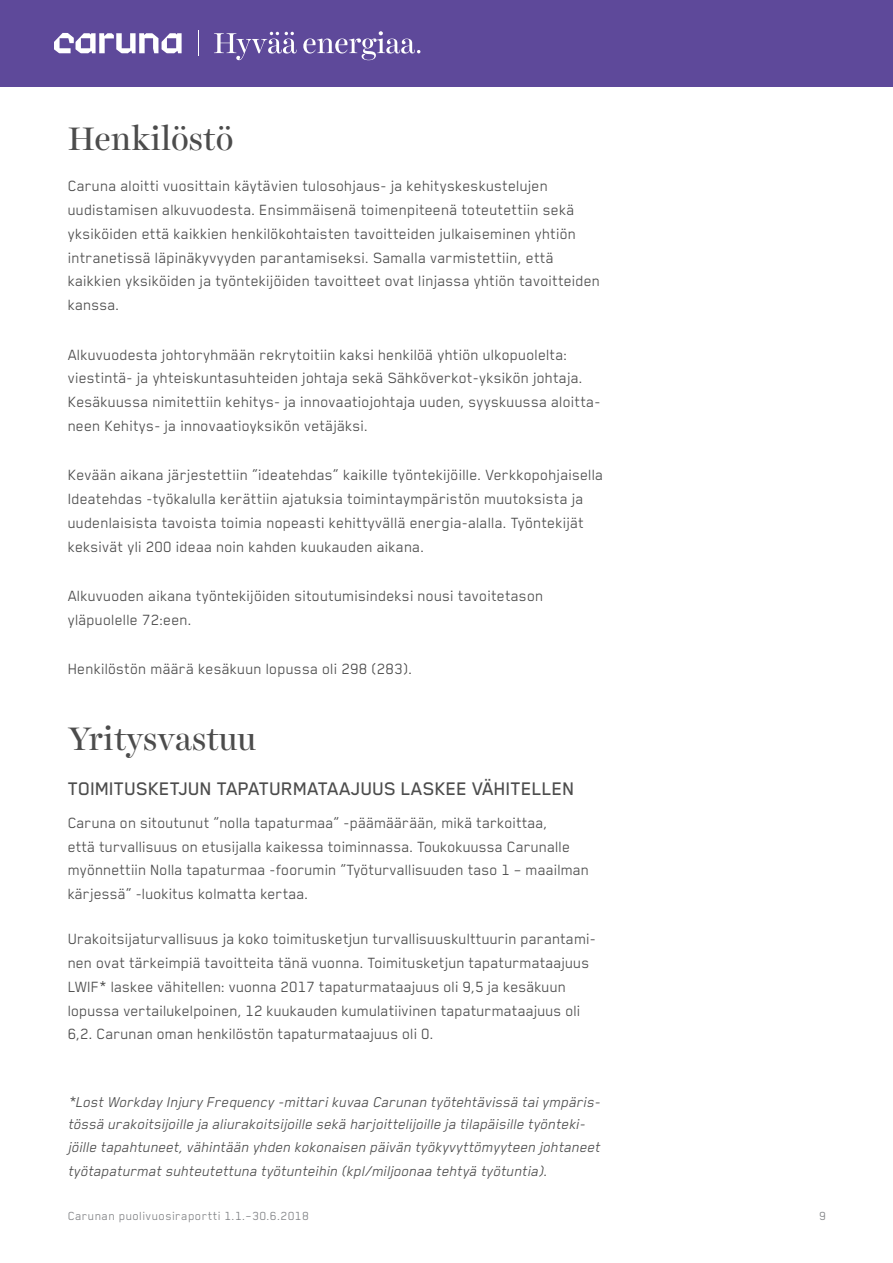
<style>
.page{position:relative;width:893px;height:1263px;background:#fff}
.page>*{position:absolute;margin:0;border:0;box-sizing:border-box;transform-origin:0 0}
.t1{font:33px "Harriet Display";letter-spacing:.01em;color:#4c4c4c}
.t2{font:500 21px "Blender Pro";color:#4c4c4c}
.t3{font:17.1px/23.9px "Blender Pro";letter-spacing:.005em;color:#4c4c4c}
.t4{font:italic 16.35px/23px "Blender Pro";color:#4c4c4c}
.t5{font:13.5px "Blender Pro";letter-spacing:.03em;color:#808285}
</style>
<div class="page">
<div style="left:0;top:0;width:893px;height:87px;background:#5e499a"></div>
<svg style="left:214px;top:31px;width:206px;height:29px"></svg>
<svg style="left:198px;top:31px;width:1px;height:25px"></svg>
<svg style="left:54px;top:33px;width:128px;height:20px"></svg>
<h1 class="t1" style="left:68px;top:116px;width:167px">Henkilöstö</h1>
<p class="t3" style="left:68px;top:173px;width:534px">Caruna aloitti vuosittain käytävien tulosohjaus- ja kehityskeskustelujen uudistamisen alkuvuodesta. Ensimmäisenä toimenpiteenä toteutettiin sekä yksiköiden että kaikkien henkilökohtaisten tavoitteiden julkaiseminen yhtiön intranetissä läpinäkyvyyden parantamiseksi. Samalla varmistettiin, että kaikkien yksiköiden ja työntekijöiden tavoitteet ovat linjassa yhtiön tavoitteiden kanssa.</p>
<p class="t3" style="left:68px;top:342px;width:534px">Alkuvuodesta johtoryhmään rekrytoitiin kaksi henkilöä yhtiön ulkopuolelta: viestintä- ja yhteiskuntasuhteiden johtaja sekä Sähköverkot-yksikön johtaja.<br>Kesäkuussa nimitettiin kehitys- ja innovaatiojohtaja uuden, syyskuussa aloitta&shy;neen Kehitys- ja innovaatioyksikön vetäjäksi.</p>
<p class="t3" style="left:68px;top:463px;width:537px">Kevään aikana järjestettiin ”ideatehdas” kaikille työntekijöille. Verkkopohjaisella Ideatehdas -työkalulla kerättiin ajatuksia toimintaympäristön muutoksista ja uudenlaisista tavoista toimia nopeasti kehittyvällä energia-alalla. Työntekijät keksivät yli 200 ideaa noin kahden kuukauden aikana.</p>
<p class="t3" style="left:68px;top:583px;width:477px">Alkuvuoden aikana työntekijöiden sitoutumisindeksi nousi tavoitetason yläpuolelle 72:een.</p>
<p class="t3" style="left:68px;top:656px;width:346px">Henkilöstön määrä kesäkuun lopussa oli 298 (283).</p>
<h1 class="t1" style="left:68px;top:715px;width:190px">Yritysvastuu</h1>
<p class="t2" style="left:68px;top:778px;width:508px">TOIMITUSKETJUN TAPATURMATAAJUUS LASKEE VÄHITELLEN</p>
<p class="t3" style="left:68px;top:810px;width:523px">Caruna on sitoutunut ”nolla tapaturmaa” -päämäärään, mikä tarkoittaa,<br>että turvallisuus on etusijalla kaikessa toiminnassa. Toukokuussa Carunalle myönnettiin Nolla tapaturmaa -foorumin ”Työturvallisuuden taso 1 – maailman kärjessä” -luokitus kolmatta kertaa.</p>
<p class="t3" style="left:68px;top:926px;width:530px">Urakoitsijaturvallisuus ja koko toimitusketjun turvallisuuskulttuurin parantami&shy;nen ovat tärkeimpiä tavoitteita tänä vuonna. Toimitusketjun tapaturmataajuus LWIF* laskee vähitellen: vuonna 2017 tapaturmataajuus oli 9,5 ja kesäkuun lopussa vertailukelpoinen, 12 kuukauden kumulatiivinen tapaturmataajuus oli 6,2. Carunan oman henkilöstön tapaturmataajuus oli 0.</p>
<p class="t4" style="left:68px;top:1090px;width:534px">*Lost Workday Injury Frequency -mittari kuvaa Carunan työtehtävissä tai ympäris&shy;tössä urakoitsijoille ja aliurakoitsijoille sekä harjoittelijoille ja tilapäisille työnteki&shy;jöille tapahtuneet, vähintään yhden kokonaisen päivän työkyvyttömyyteen johtaneet työtapaturmat suhteutettuna työtunteihin (kpl/miljoonaa tehtyä työtuntia).</p>
<p class="t5" style="left:68px;top:1209px;width:243px">Carunan puolivuosiraportti 1.1.–30.6.2018</p>
<p class="t5" style="left:819px;top:1209px;width:8px">9</p>
</div>
